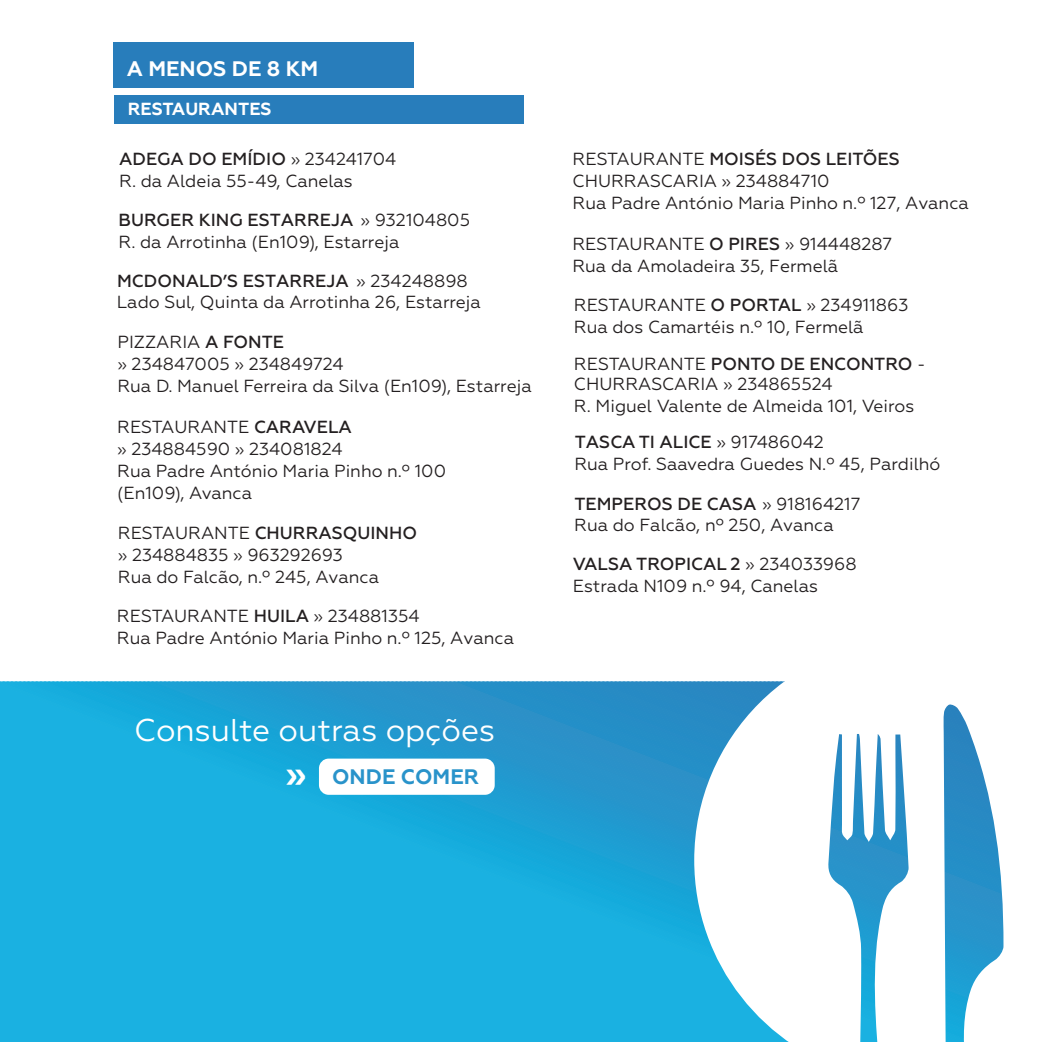
<style>
.page{position:relative;width:1042px;height:1042px;background:#fff}
.page>*{position:absolute;margin:0;border:0;box-sizing:border-box;transform-origin:0 0}
.t1{font:31.5px "Geometria";color:#fff}
.t2{font:700 21px "Geometria";color:#fff}
.t3{font:700 21px "Geometria";color:#2993ca}
.t4{font:17.5px/22.1px "Geometria";color:#231f20}
.t5{font:700 17.5px "Geometria";color:#fff}
.s1{font-weight:500}
.s2{font-size:35.18px;color:#fff}
</style>
<div class="page">
<div style="left:114px;top:95px;width:410px;height:28px;background:#287dbb"></div>
<div style="left:113px;top:43px;width:301px;height:45px;background:#287dbb"></div>
<svg style="left:0;top:685px;width:694px;height:357px;background:#1baadb"></svg>
<svg style="left:694px;top:681px;width:310px;height:361px"></svg>
<div style="left:319px;top:758px;width:176px;height:37px;background:#fff;border-radius:10px"></div>
<p class="t2" style="left:127px;top:57px;width:193px">A MENOS DE 8 KM</p>
<p class="t5" style="left:128px;top:99px;width:145px">RESTAURANTES</p>
<p class="t4" style="left:119px;top:148px;width:279px"><span class="s1">ADEGA DO EMÍDIO</span> » 234241704<br>R. da Aldeia 55-49, Canelas</p>
<p class="t4" style="left:119px;top:209px;width:353px"><span class="s1">BURGER KING ESTARREJA</span> » 932104805<br>R. da Arrotinha (En109), Estarreja</p>
<p class="t4" style="left:117px;top:270px;width:366px;line-height:21px"><span class="s1">MCDONALD’S ESTARREJA</span> » 234248898<br>Lado Sul, Quinta da Arrotinha 26, Estarreja</p>
<p class="t4" style="left:117px;top:331px;width:416px">PIZZARIA <span class="s1">A FONTE<br></span>» 234847005 » 234849724<br>Rua D. Manuel Ferreira da Silva (En109), Estarreja</p>
<p class="t4" style="left:117px;top:416px;width:330px">RESTAURANTE <span class="s1">CARAVELA<br></span>» 234884590 » 234081824<br>Rua Padre António Maria Pinho n.º 100 (En109), Avanca</p>
<p class="t4" style="left:118px;top:522px;width:301px">RESTAURANTE <span class="s1">CHURRASQUINHO </span>» 234884835 » 963292693<br>Rua do Falcão, n.º 245, Avanca</p>
<p class="t4" style="left:117px;top:605px;width:398px">RESTAURANTE <span class="s1">HUILA</span> » 234881354<br>Rua Padre António Maria Pinho n.º 125, Avanca</p>
<h1 class="t1" style="left:134px;top:712px;width:362px">Consulte outras opções</h1>
<p class="t3" style="left:285px;top:764px;width:195px"><span class="s2">»</span> ONDE COMER</p>
<p class="t4" style="left:572px;top:148px;width:398px">RESTAURANTE <span class="s1">MOISÉS DOS LEITÕES<br></span>CHURRASCARIA » 234884710<br>Rua Padre António Maria Pinho n.º 127, Avanca</p>
<p class="t4" style="left:572px;top:233px;width:321px">RESTAURANTE <span class="s1">O PIRES</span> » 914448287<br>Rua da Amoladeira 35, Fermelã</p>
<p class="t4" style="left:574px;top:294px;width:336px">RESTAURANTE <span class="s1">O PORTAL</span> » 234911863<br>Rua dos Camartéis n.º 10, Fermelã</p>
<p class="t4" style="left:574px;top:354px;width:353px;line-height:19.8px">RESTAURANTE <span class="s1">PONTO DE ENCONTRO</span> -<br>CHURRASCARIA » 234865524</p>
<p class="t4" style="left:574px;top:395px;width:342px">R. Miguel Valente de Almeida 101, Veiros</p>
<p class="t4" style="left:574px;top:431px;width:367px"><span class="s1">TASCA TI ALICE</span> » 917486042<br>Rua Prof. Saavedra Guedes N.º 45, Pardilhó</p>
<p class="t4" style="left:574px;top:493px;width:288px;line-height:21px"><span class="s1">TEMPEROS DE CASA</span> » 918164217<br>Rua do Falcão, nº 250, Avanca</p>
<p class="t4" style="left:573px;top:553px;width:285px"><span class="s1">VALSA TROPICAL 2</span> » 234033968<br>Estrada N109 n.º 94, Canelas</p>
</div>
